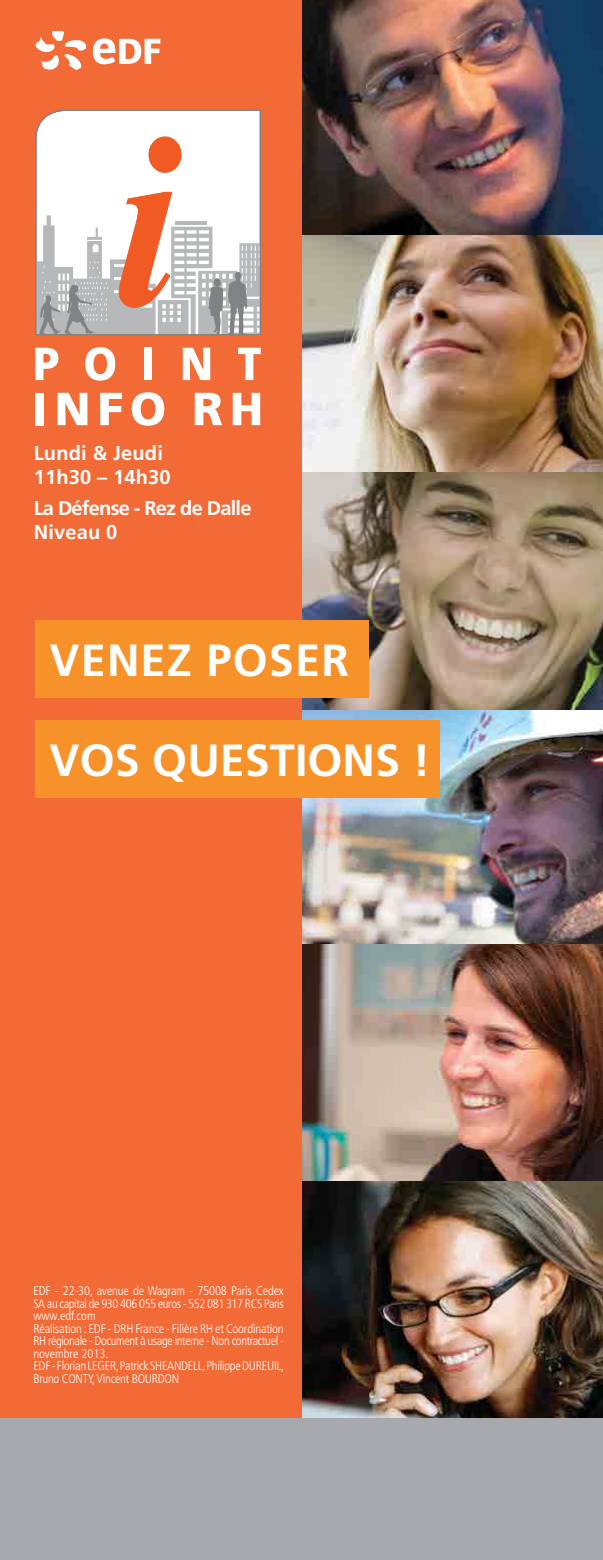
<style>
.page{position:relative;width:603px;height:1560px;background:#fff}
.page>*{position:absolute;margin:0;border:0;box-sizing:border-box;transform-origin:0 0}
.t1{font:700 45px "Frutiger LT Std";color:#fff}
.t2{font:700 45px "Frutiger LT Std";letter-spacing:.025em;color:#fff}
.t3{font:700 20px/24px "Frutiger LT Std";letter-spacing:-.04em;color:#fff}
.t4{font:700 20px/24px "Frutiger LT Std";letter-spacing:.01em;color:#fff}
.t5{font:300 condensed 12.5px/12.5px "Frutiger LT Std";letter-spacing:-.02em;color:#fff}
</style>
<div class="page">
<img style="left:301px;top:0;width:301px;height:236px">
<img style="left:301px;top:709px;width:301px;height:234px">
<img style="left:301px;top:236px;width:301px;height:236px">
<img style="left:301px;top:943px;width:301px;height:237px">
<img style="left:301px;top:1180px;width:301px;height:237px">
<img style="left:301px;top:472px;width:301px;height:237px">
<div style="left:0;top:0;width:301px;height:1559px;background:#f26a36"></div>
<div style="left:35px;top:619px;width:334px;height:78px;background:#f7922a"></div>
<div style="left:35px;top:720px;width:404px;height:78px;background:#f7922a"></div>
<svg style="left:35px;top:31px;width:51px;height:39px"></svg>
<svg style="left:93px;top:38px;width:67px;height:26px"></svg>
<svg style="left:35px;top:348px;width:23px;height:32px"></svg>
<svg style="left:85px;top:347px;width:30px;height:33px"></svg>
<div style="left:144px;top:348px;width:8px;height:32px;background:#fff"></div>
<svg style="left:183px;top:348px;width:27px;height:32px"></svg>
<svg style="left:238px;top:348px;width:23px;height:32px"></svg>
<div style="left:36px;top:393px;width:8px;height:32px;background:#fff"></div>
<svg style="left:58px;top:393px;width:29px;height:32px"></svg>
<svg style="left:100px;top:393px;width:22px;height:32px"></svg>
<svg style="left:132px;top:392px;width:32px;height:33px"></svg>
<svg style="left:195px;top:393px;width:27px;height:32px"></svg>
<svg style="left:233px;top:393px;width:27px;height:32px"></svg>
<svg style="left:35px;top:110px;width:226px;height:226px;background:#e5d7d2"></svg>
<div style="left:0;top:1417px;width:602px;height:142px;background:#a7a9ac"></div>
<h2 class="t4" style="left:34px;top:440px;width:138px">Lundi &amp; Jeudi<br>11h30 – 14h30</h2>
<h2 class="t3" style="left:34px;top:496px;width:219px">La Défense - Rez de Dalle<br>Niveau 0</h2>
<h1 class="t2" style="left:50px;top:633px;width:300px">VENEZ POSER</h1>
<h1 class="t1" style="left:50px;top:734px;width:382px">VOS QUESTIONS !</h1>
<p class="t5" style="left:33px;top:1284px;width:252px">EDF - 22-30, avenue de Wagram - 75008 Paris Cedex SA au capital de 930 406 055 euros - 552 081 317 RCS Paris www.edf.com<br>Réalisation : EDF - DRH France - Filière RH et Coordination RH régionale - Document à usage interne - Non contractuel - novembre 2013.<br>EDF - Florian LEGER, Patrick SHEANDELL, Philippe DUREUIL, Bruno CONTY, Vincent BOURDON</p>
</div>
